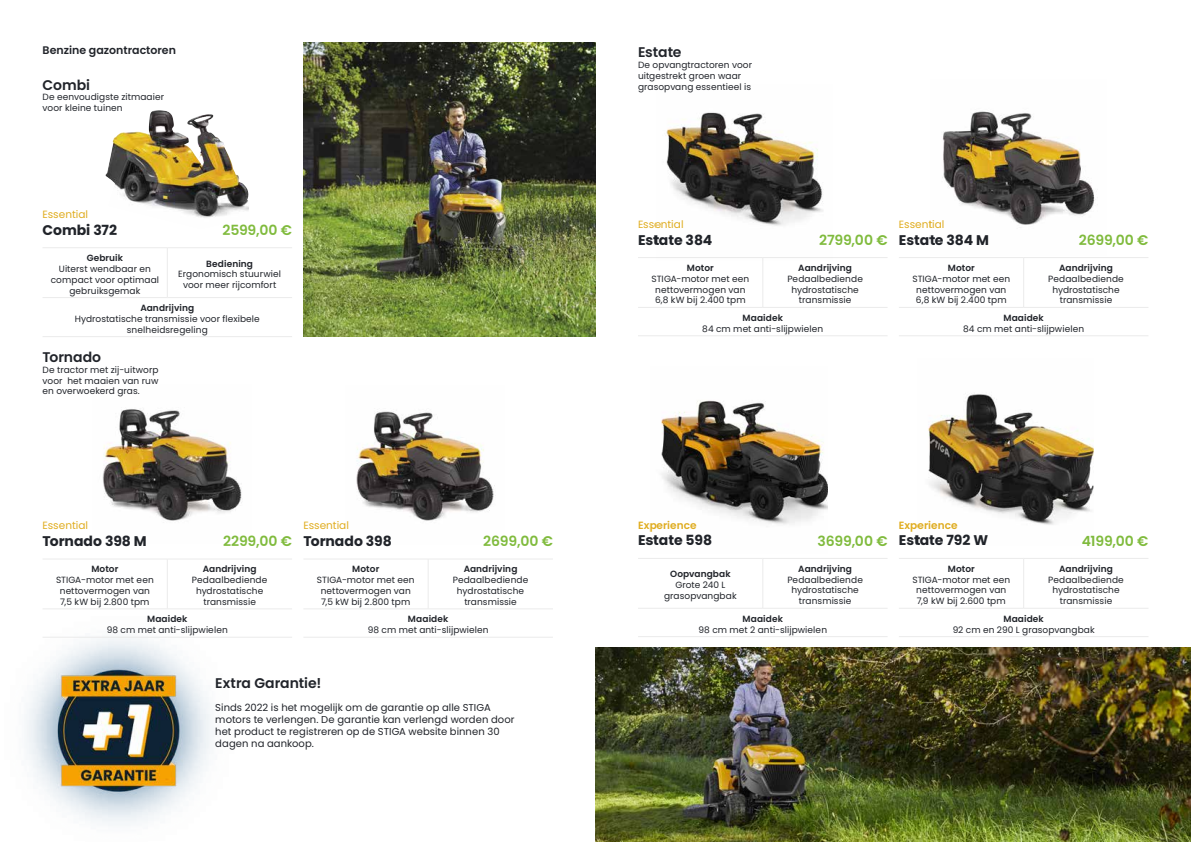
<style>
.page{position:relative;width:1191px;height:842px;background:#fff}
.page>*{position:absolute;margin:0;border:0;box-sizing:border-box;transform-origin:0 0}
.t1{font:700 14px "Poppins";letter-spacing:-.005em;color:#21242a}
.t2{font:600 14px "Poppins";letter-spacing:-.01em;color:#80bb3d}
.t3{font:600 14px "Poppins";letter-spacing:-.005em;color:#21242a}
.t4{font:600 11px "Poppins";color:#21242a}
.t5{font:10.5px "Poppins";color:#e0ad20}
.t6{font:600 10.5px "Poppins";letter-spacing:.005em;color:#e0ad20}
.t7{font:10px/12px "Poppins";letter-spacing:.005em;color:#21242a}
.t8{font:9px/10.8px "Poppins";letter-spacing:.01em;color:#21242a;text-align:center}
.t9{font:600 9px "Poppins";letter-spacing:.01em;color:#21242a}
.s1{font-weight:600;color:#80bb3d}
</style>
<div class="page">
<img style="left:26px;top:608px;width:219px;height:217px">
<img style="left:356px;top:411px;width:139px;height:110px">
<img style="left:102px;top:409px;width:140px;height:112px">
<img style="left:105px;top:110px;width:144px;height:108px">
<img style="left:595px;top:648px;width:596px;height:194px">
<img style="left:303px;top:43px;width:292px;height:293px">
<hr style="left:43px;top:247px;width:124px;height:1px;background:#ebebeb">
<hr style="left:167px;top:247px;width:125px;height:1px;background:#ebebeb">
<hr style="left:167px;top:248px;width:1px;height:49px;background:#ebebeb">
<hr style="left:43px;top:297px;width:124px;height:1px;background:#ebebeb">
<hr style="left:167px;top:297px;width:125px;height:1px;background:#ebebeb">
<hr style="left:43px;top:336px;width:124px;height:1px;background:#ebebeb">
<hr style="left:167px;top:336px;width:125px;height:1px;background:#ebebeb">
<hr style="left:303px;top:559px;width:125px;height:1px;background:#ebebeb">
<hr style="left:428px;top:559px;width:125px;height:1px;background:#ebebeb">
<hr style="left:428px;top:559px;width:1px;height:50px;background:#ebebeb">
<hr style="left:303px;top:609px;width:125px;height:1px;background:#ebebeb">
<hr style="left:428px;top:609px;width:125px;height:1px;background:#ebebeb">
<hr style="left:303px;top:637px;width:125px;height:1px;background:#ebebeb">
<hr style="left:428px;top:637px;width:125px;height:1px;background:#ebebeb">
<hr style="left:43px;top:559px;width:124px;height:1px;background:#ebebeb">
<hr style="left:167px;top:559px;width:125px;height:1px;background:#ebebeb">
<hr style="left:167px;top:559px;width:1px;height:50px;background:#ebebeb">
<hr style="left:43px;top:609px;width:124px;height:1px;background:#ebebeb">
<hr style="left:167px;top:609px;width:125px;height:1px;background:#ebebeb">
<hr style="left:43px;top:637px;width:124px;height:1px;background:#ebebeb">
<hr style="left:167px;top:637px;width:125px;height:1px;background:#ebebeb">
<hr style="left:899px;top:558px;width:124px;height:1px;background:#ebebeb">
<hr style="left:1023px;top:558px;width:125px;height:1px;background:#ebebeb">
<hr style="left:1023px;top:559px;width:1px;height:49px;background:#ebebeb">
<hr style="left:899px;top:608px;width:124px;height:1px;background:#ebebeb">
<hr style="left:1023px;top:608px;width:125px;height:1px;background:#ebebeb">
<hr style="left:899px;top:636px;width:124px;height:1px;background:#ebebeb">
<hr style="left:1023px;top:636px;width:125px;height:1px;background:#ebebeb">
<hr style="left:638px;top:558px;width:125px;height:1px;background:#ebebeb">
<hr style="left:763px;top:558px;width:124px;height:1px;background:#ebebeb">
<hr style="left:762px;top:559px;width:1px;height:49px;background:#ebebeb">
<hr style="left:638px;top:608px;width:125px;height:1px;background:#ebebeb">
<hr style="left:763px;top:608px;width:124px;height:1px;background:#ebebeb">
<hr style="left:638px;top:636px;width:125px;height:1px;background:#ebebeb">
<hr style="left:763px;top:636px;width:124px;height:1px;background:#ebebeb">
<img style="left:928px;top:394px;width:165px;height:131px">
<img style="left:661px;top:400px;width:166px;height:125px">
<hr style="left:899px;top:257px;width:124px;height:1px;background:#ebebeb">
<hr style="left:1023px;top:257px;width:125px;height:1px;background:#ebebeb">
<hr style="left:1023px;top:258px;width:1px;height:49px;background:#ebebeb">
<hr style="left:899px;top:307px;width:124px;height:1px;background:#ebebeb">
<hr style="left:1023px;top:307px;width:125px;height:1px;background:#ebebeb">
<hr style="left:899px;top:335px;width:124px;height:1px;background:#ebebeb">
<hr style="left:1023px;top:335px;width:125px;height:1px;background:#ebebeb">
<img style="left:942px;top:111px;width:154px;height:114px">
<hr style="left:638px;top:257px;width:125px;height:1px;background:#ebebeb">
<hr style="left:763px;top:257px;width:124px;height:1px;background:#ebebeb">
<hr style="left:762px;top:258px;width:1px;height:49px;background:#ebebeb">
<hr style="left:638px;top:307px;width:125px;height:1px;background:#ebebeb">
<hr style="left:763px;top:307px;width:124px;height:1px;background:#ebebeb">
<hr style="left:638px;top:335px;width:125px;height:1px;background:#ebebeb">
<hr style="left:763px;top:335px;width:124px;height:1px;background:#ebebeb">
<img style="left:666px;top:112px;width:157px;height:114px">
<p class="t4" style="left:43px;top:44px;width:135px">Benzine gazontractoren</p>
<h1 class="t3" style="left:43px;top:77px;width:49px">Combi</h1>
<p class="t8" style="left:43px;top:92px;width:123px;text-align:left">De eenvoudigste zitmaaier voor kleine tuinen</p>
<p class="t5" style="left:43px;top:208px;width:47px">Essential</p>
<h1 class="t1" style="left:43px;top:222px;width:76px">Combi 372</h1>
<h1 class="t2" style="left:222px;top:222px;width:71px">2599,00 €</h1>
<p class="t9" style="left:87px;top:253px;width:38px">Gebruik</p>
<p class="t8" style="left:51px;top:263px;width:110px">Uiterst wendbaar en compact voor optimaal gebruiksgemak</p>
<p class="t9" style="left:206px;top:258px;width:48px">Bediening</p>
<p class="t8" style="left:178px;top:269px;width:104px">Ergonomisch stuurwiel voor meer rijcomfort</p>
<p class="t9" style="left:140px;top:303px;width:55px">Aandrijving</p>
<p class="t8" style="left:75px;top:313px;width:187px">Hydrostatische transmissie voor flexibele snelheidsregeling</p>
<h1 class="t3" style="left:43px;top:349px;width:60px">Tornado</h1>
<p class="t8" style="left:43px;top:364px;width:118px;text-align:justify">De tractor met zij-uitworp voor het maaien van ruw en overwoekerd gras.</p>
<p class="t5" style="left:303px;top:519px;width:47px">Essential</p>
<h1 class="t1" style="left:303px;top:533px;width:90px">Tornado 398</h1>
<p class="t5" style="left:43px;top:520px;width:47px">Essential</p>
<h1 class="t1" style="left:43px;top:533px;width:106px">Tornado 398 M</h1>
<h1 class="t2" style="left:223px;top:533px;width:71px">2299,00 €</h1>
<h1 class="t2" style="left:483px;top:533px;width:71px">2699,00 €</h1>
<p class="t9" style="left:91px;top:564px;width:29px">Motor</p>
<p class="t8" style="left:56px;top:575px;width:99px">STIGA-motor met een nettovermogen van<br>7,5 kW bij 2.800 tpm</p>
<p class="t9" style="left:203px;top:564px;width:55px">Aandrijving</p>
<p class="t8" style="left:192px;top:575px;width:77px">Pedaalbediende hydrostatische transmissie</p>
<p class="t9" style="left:352px;top:564px;width:29px">Motor</p>
<p class="t8" style="left:317px;top:575px;width:99px">STIGA-motor met een nettovermogen van<br>7,5 kW bij 2.800 tpm</p>
<p class="t9" style="left:464px;top:564px;width:55px">Aandrijving</p>
<p class="t8" style="left:453px;top:575px;width:77px">Pedaalbediende hydrostatische transmissie</p>
<p class="t9" style="left:147px;top:614px;width:42px">Maaidek</p>
<p class="t8" style="left:107px;top:625px;width:122px">98 cm met anti-slijpwielen</p>
<p class="t9" style="left:408px;top:614px;width:42px">Maaidek</p>
<p class="t8" style="left:368px;top:625px;width:122px">98 cm met anti-slijpwielen</p>
<h1 class="t3" style="left:215px;top:675px;width:108px">Extra Garantie!</h1>
<p class="t7" style="left:215px;top:701px;width:301px">Sinds 2022 is het mogelijk om de garantie op alle STIGA motors te verlengen. De garantie kan verlengd worden door het product te registreren op de STIGA website binnen 30 dagen na aankoop.</p>
<h1 class="t3" style="left:638px;top:44px;width:45px">Estate</h1>
<p class="t8" style="left:638px;top:60px;width:116px;text-align:left">De opvangtractoren voor uitgestrekt groen waar grasopvang essentieel is</p>
<p class="t5" style="left:638px;top:218px;width:47px">Essential</p>
<h1 class="t1" style="left:638px;top:232px;width:76px">Estate 384</h1>
<p class="t9" style="left:687px;top:263px;width:29px">Motor</p>
<p class="t8" style="left:651px;top:273px;width:99px">STIGA-motor met een nettovermogen van<br>6,8 kW bij 2.400 tpm</p>
<p class="t5" style="left:899px;top:218px;width:47px">Essential</p>
<h1 class="t1" style="left:819px;top:232px;width:171px"><span class="s1">2799,00 €</span> Estate 384 M</h1>
<p class="t9" style="left:798px;top:263px;width:55px">Aandrijving</p>
<p class="t8" style="left:787px;top:273px;width:77px">Pedaalbediende hydrostatische transmissie</p>
<p class="t9" style="left:947px;top:263px;width:29px">Motor</p>
<p class="t8" style="left:912px;top:273px;width:99px">STIGA-motor met een nettovermogen van<br>6,8 kW bij 2.400 tpm</p>
<h1 class="t2" style="left:1078px;top:232px;width:71px">2699,00 €</h1>
<p class="t9" style="left:1059px;top:263px;width:55px">Aandrijving</p>
<p class="t8" style="left:1048px;top:273px;width:77px">Pedaalbediende hydrostatische transmissie</p>
<p class="t9" style="left:742px;top:313px;width:42px">Maaidek</p>
<p class="t8" style="left:702px;top:323px;width:122px">84 cm met anti-slijpwielen</p>
<p class="t9" style="left:1003px;top:313px;width:42px">Maaidek</p>
<p class="t8" style="left:963px;top:323px;width:122px">84 cm met anti-slijpwielen</p>
<p class="t6" style="left:638px;top:519px;width:60px">Experience</p>
<h1 class="t1" style="left:638px;top:532px;width:76px">Estate 598</h1>
<h1 class="t2" style="left:817px;top:532px;width:71px">3699,00 €</h1>
<h1 class="t2" style="left:1081px;top:532px;width:68px">4199,00 €</h1>
<p class="t6" style="left:899px;top:519px;width:60px">Experience</p>
<h1 class="t1" style="left:899px;top:532px;width:91px">Estate 792 W</h1>
<p class="t9" style="left:670px;top:569px;width:62px">Oopvangbak</p>
<p class="t8" style="left:664px;top:579px;width:74px">Grote 240 L grasopvangbak</p>
<p class="t9" style="left:798px;top:563px;width:55px">Aandrijving</p>
<p class="t8" style="left:787px;top:574px;width:77px">Pedaalbediende hydrostatische transmissie</p>
<p class="t9" style="left:947px;top:563px;width:29px">Motor</p>
<p class="t8" style="left:912px;top:574px;width:99px">STIGA-motor met een nettovermogen van<br>7,9 kW bij 2.600 tpm</p>
<p class="t9" style="left:1059px;top:563px;width:55px">Aandrijving</p>
<p class="t8" style="left:1048px;top:574px;width:77px">Pedaalbediende hydrostatische transmissie</p>
<p class="t9" style="left:742px;top:613px;width:42px">Maaidek</p>
<p class="t8" style="left:698px;top:624px;width:130px">98 cm met 2 anti-slijpwielen</p>
<p class="t9" style="left:1003px;top:613px;width:42px">Maaidek</p>
<p class="t8" style="left:952px;top:624px;width:143px">92 cm en 290 L grasopvangbak</p>
</div>
